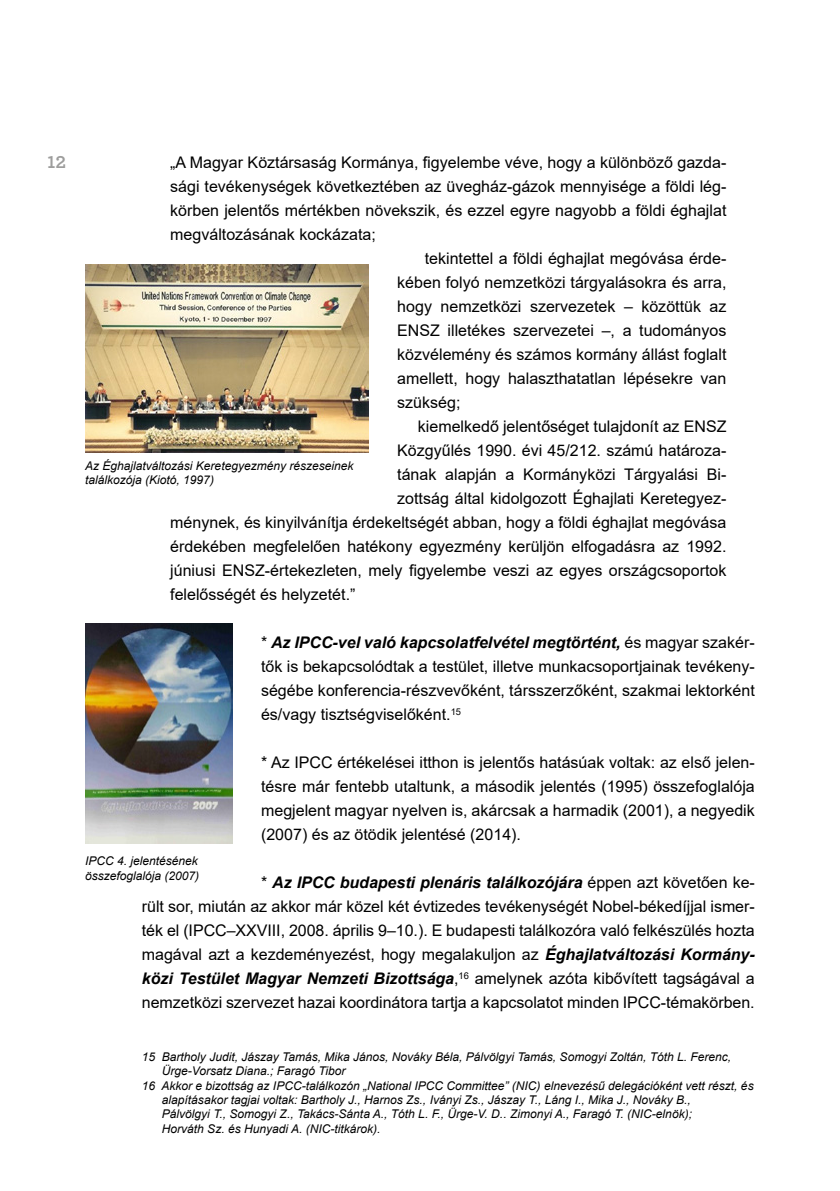
<style>
.page{position:relative;width:840px;height:1191px;background:#fff}
.page>*{position:absolute;margin:0;border:0;box-sizing:border-box;transform-origin:0 0}
.t1{font:700 18px "Archer Pro";color:#9d9d9c}
.t2{font:16px/24px "Arial";color:#000;text-align:justify}
.t3{font:italic 12px/14.4px "Arial";color:#000}
.s1{font-weight:700;font-style:italic}
</style>
<div class="page">
<img style="left:85px;top:264px;width:284px;height:189px">
<img style="left:85px;top:624px;width:147px;height:219px">
<p class="t1" style="left:48px;top:148px;width:20px">12</p>
<p class="t2" style="left:170px;top:150px;width:557px">„A Magyar Köztársaság Kormánya, figyelembe véve, hogy a különböző gazda-</p>
<p class="t2" style="left:170px;top:174px;width:557px">sági tevékenységek következtében az üvegház-gázok mennyisége a földi lég-</p>
<p class="t2" style="left:170px;top:198px;width:557px">körben jelentős mértékben növekszik, és ezzel egyre nagyobb a földi éghajlat</p>
<p class="t2" style="left:170px;top:222px;width:207px">megváltozásának kockázata;</p>
<p class="t2" style="left:424px;top:246px;width:303px">tekintettel a földi éghajlat megóvása érde-</p>
<p class="t2" style="left:397px;top:270px;width:330px">kében folyó nemzetközi tárgyalásokra és arra,</p>
<p class="t2" style="left:397px;top:294px;width:330px">hogy nemzetközi szervezetek – közöttük az</p>
<p class="t2" style="left:397px;top:318px;width:330px">ENSZ illetékes szervezetei –, a tudományos</p>
<p class="t2" style="left:397px;top:342px;width:330px">közvélemény és számos kormány állást foglalt</p>
<p class="t2" style="left:397px;top:366px;width:330px">amellett, hogy halaszthatatlan lépésekre van</p>
<p class="t2" style="left:397px;top:390px;width:65px">szükség;</p>
<p class="t2" style="left:417px;top:414px;width:310px">kiemelkedő jelentőséget tulajdonít az ENSZ</p>
<p class="t2" style="left:397px;top:438px;width:330px">Közgyűlés 1990. évi 45/212. számú határoza-</p>
<p class="t2" style="left:397px;top:462px;width:330px">tának alapján a Kormányközi Tárgyalási Bi-</p>
<p class="t2" style="left:397px;top:486px;width:330px">zottság által kidolgozott Éghajlati Keretegyez-</p>
<p class="t2" style="left:170px;top:510px;width:557px">ménynek, és kinyilvánítja érdekeltségét abban, hogy a földi éghajlat megóvása</p>
<p class="t2" style="left:170px;top:534px;width:557px">érdekében megfelelően hatékony egyezmény kerüljön elfogadásra az 1992.</p>
<p class="t2" style="left:170px;top:558px;width:557px">júniusi ENSZ-értekezleten, mely figyelembe veszi az egyes országcsoportok</p>
<p class="t2" style="left:170px;top:582px;width:186px">felelősségét és helyzetét.”</p>
<p class="t2" style="left:261px;top:630px;width:495px">* <span class="s1">Az IPCC-vel való kapcsolatfelvétel megtörtént,</span> és magyar szakér&shy;tők is bekapcsolódtak a testület, illetve munkacsoportjainak tevékeny&shy;ségébe konferencia-részvevőként, társszerzőként, szakmai lektorként és/vagy tisztségviselőként.<sup>15</sup></p>
<p class="t2" style="left:261px;top:750px;width:495px">* Az IPCC értékelései itthon is jelentős hatásúak voltak: az első jelen&shy;tésre már fentebb utaltunk, a második jelentés (1995) összefoglalója megjelent magyar nyelven is, akárcsak a harmadik (2001), a negyedik (2007) és az ötödik jelentésé (2014).</p>
<p class="t2" style="left:142px;top:870px;width:614px;text-indent:119px">* <span class="s1">Az IPCC budapesti plenáris találkozójára</span> éppen azt követően ke&shy;rült sor, miután az akkor már közel két évtizedes tevékenységét Nobel-békedíjjal ismer&shy;ték el (IPCC–XXVIII, 2008. április 9–10.). E budapesti találkozóra való felkészülés hozta magával azt a kezdeményezést, hogy megalakuljon az <span class="s1">Éghajlatváltozási Kormány&shy;közi Testület Magyar Nemzeti Bizottsága</span>,<sup>16</sup> amelynek azóta kibővített tagságával a nemzetközi szervezet hazai koordinátora tartja a kapcsolatot minden IPCC-témakörben.</p>
<p class="t3" style="left:85px;top:458px;width:270px">Az Éghajlatváltozási Keretegyezmény részeseinek találkozója (Kiotó, 1997)</p>
<p class="t3" style="left:85px;top:854px;width:116px">IPCC 4. jelentésének összefoglalója (2007)</p>
<p class="t3" style="left:142px;top:1049px;width:590px">15 Bartholy Judit, Jászay Tamás, Mika János, Nováky Béla, Pálvölgyi Tamás, Somogyi Zoltán, Tóth L. Ferenc,</p>
<p class="t3" style="left:162px;top:1064px;width:185px">Ürge-Vorsatz Diana.; Faragó Tibor</p>
<p class="t3" style="left:142px;top:1078px;width:613px">16 Akkor e bizottság az IPCC-találkozón „National IPCC Committee” (NIC) elnevezésű delegációként vett részt, és</p>
<p class="t3" style="left:162px;top:1092px;width:530px">alapításakor tagjai voltak: Bartholy J., Harnos Zs., Iványi Zs., Jászay T., Láng I., Mika J., Nováky B.,</p>
<p class="t3" style="left:162px;top:1107px;width:531px">Pálvölgyi T., Somogyi Z., Takács-Sánta A., Tóth L. F., Ürge-V. D.. Zimonyi A., Faragó T. (NIC-elnök);</p>
<p class="t3" style="left:162px;top:1121px;width:220px">Horváth Sz. és Hunyadi A. (NIC-titkárok).</p>
</div>
